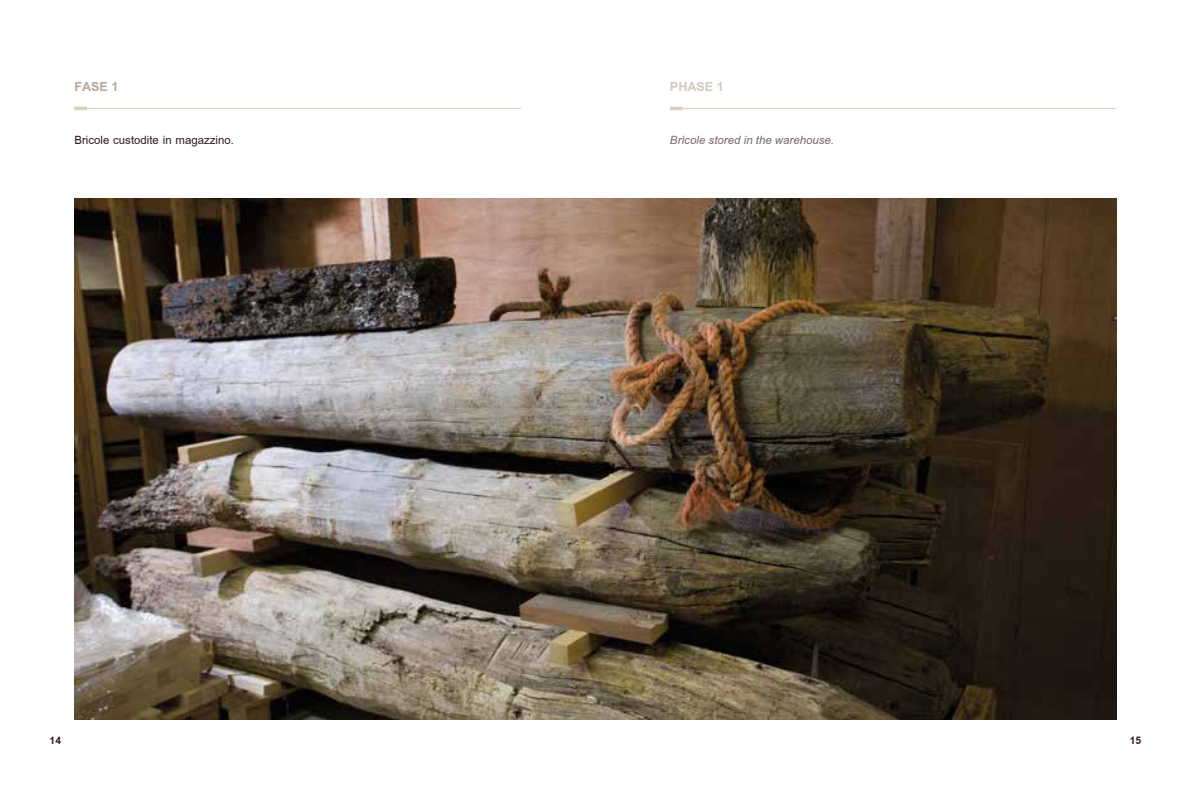
<style>
.page{position:relative;width:1191px;height:794px;background:#fff}
.page>*{position:absolute;margin:0;border:0;box-sizing:border-box;transform-origin:0 0}
.t1{font:700 19.25px "Browallia New";color:#d2c8bf}
.t2{font:700 19.25px "Browallia New";color:#b5a698}
.t3{font:17.5px "Browallia New";color:#321921}
.t4{font:italic 17.5px "Browallia New";color:#7a636b}
.t5{font:700 15.75px "Browallia New";color:#321921}
</style>
<div class="page">
<hr style="left:74px;top:108px;width:447px;height:1px;background:#d9cfc1">
<svg style="left:74px;top:107px;width:13px;height:3px"></svg>
<hr style="left:670px;top:108px;width:446px;height:1px;background:#d9cfc1">
<svg style="left:670px;top:107px;width:12px;height:3px"></svg>
<img style="left:74px;top:198px;width:1042px;height:521px">
<p class="t2" style="left:74px;top:74px;width:46px">FASE 1</p>
<p class="t3" style="left:74px;top:129px;width:161px">Bricole custodite in magazzino.</p>
<p class="t1" style="left:670px;top:74px;width:55px">PHASE 1</p>
<p class="t4" style="left:670px;top:129px;width:165px">Brìcole stored in the warehouse.</p>
<p class="t5" style="left:50px;top:730px;width:13px">14</p>
<p class="t5" style="left:1130px;top:730px;width:13px">15</p>
</div>
